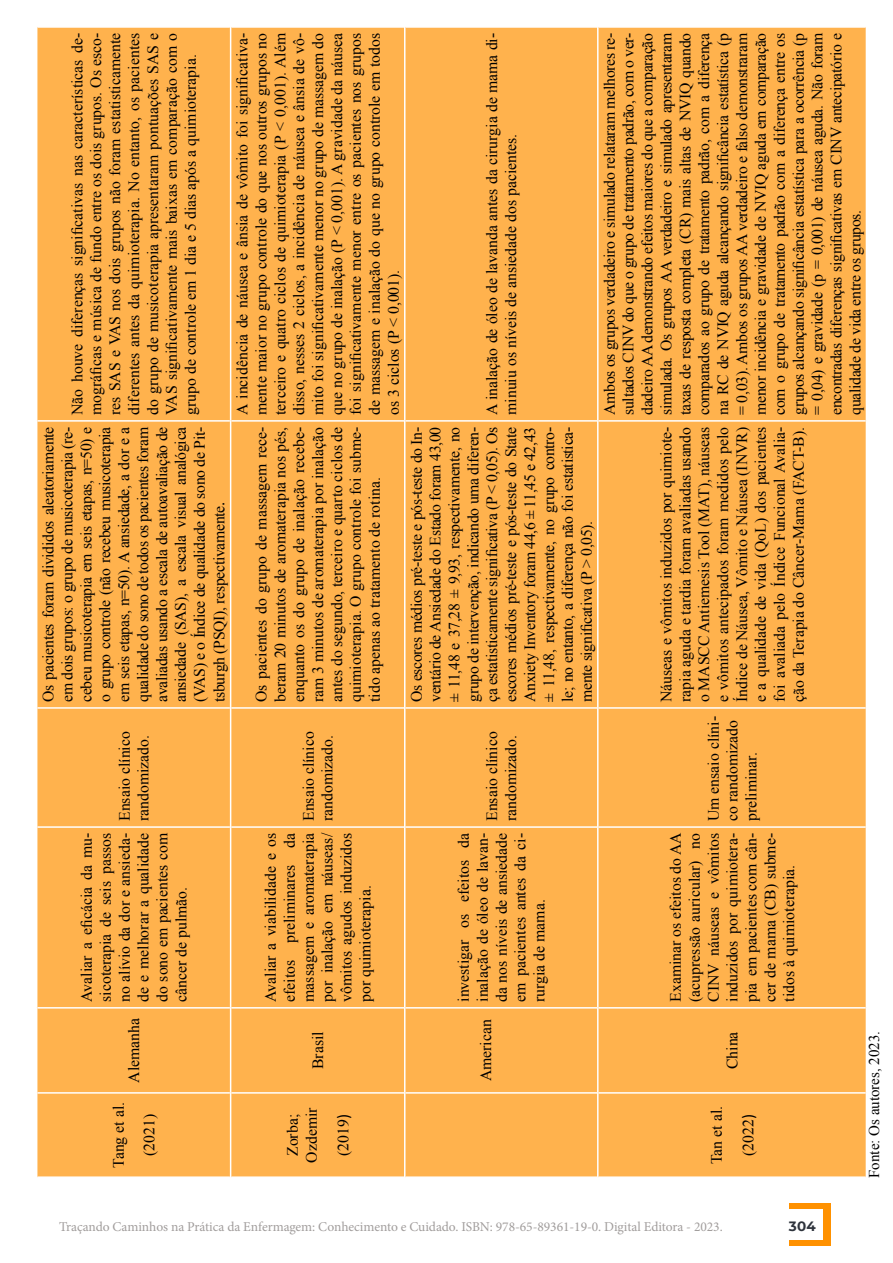
<style>
.page{position:relative;width:893px;height:1263px;background:#fff}
.page>*{position:absolute;margin:0;border:0;box-sizing:border-box;transform-origin:0 0}
.t1{font:15.75px/18.9px "Times New Roman";color:#000;text-align:justify}
.t2{font:15px "Times New Roman";color:#000}
.t3{font:13.5px "Minion Pro";letter-spacing:-.005em;color:#a19d9c}
.t4{font:700 13.5px "Montserrat";color:#2e333c}
.s1{font-family:"Calibri";font-size:16.5px}
</style>
<div class="page">
<div style="left:789px;top:1203px;width:41px;height:43px;background:#ff9100"></div>
<div style="left:735px;top:1210px;width:88px;height:30px;background:#fff"></div>
<div style="left:37px;top:28px;width:829px;height:1148px;background:#ffb24d"></div>
<hr style="left:37px;top:1092px;width:193px;height:2px;background:#fff">
<hr style="left:37px;top:1007px;width:193px;height:1px;background:#fff">
<hr style="left:37px;top:826px;width:193px;height:2px;background:#fff">
<hr style="left:37px;top:707px;width:193px;height:2px;background:#fff">
<hr style="left:37px;top:420px;width:193px;height:2px;background:#fff">
<hr style="left:230px;top:1093px;width:1px;height:85px;background:#fff">
<hr style="left:230px;top:1008px;width:1px;height:85px;background:#fff">
<hr style="left:231px;top:1092px;width:173px;height:2px;background:#fff">
<hr style="left:230px;top:827px;width:1px;height:181px;background:#fff">
<hr style="left:231px;top:1007px;width:173px;height:1px;background:#fff">
<hr style="left:230px;top:708px;width:1px;height:119px;background:#fff">
<hr style="left:231px;top:826px;width:173px;height:2px;background:#fff">
<hr style="left:230px;top:421px;width:1px;height:287px;background:#fff">
<hr style="left:231px;top:707px;width:173px;height:2px;background:#fff">
<hr style="left:230px;top:26px;width:1px;height:395px;background:#fff">
<hr style="left:231px;top:420px;width:173px;height:2px;background:#fff">
<hr style="left:404px;top:1093px;width:1px;height:85px;background:#fff">
<hr style="left:404px;top:1008px;width:1px;height:85px;background:#fff">
<hr style="left:405px;top:1092px;width:192px;height:2px;background:#fff">
<hr style="left:404px;top:827px;width:1px;height:181px;background:#fff">
<hr style="left:405px;top:1007px;width:192px;height:1px;background:#fff">
<hr style="left:404px;top:708px;width:1px;height:119px;background:#fff">
<hr style="left:405px;top:826px;width:192px;height:2px;background:#fff">
<hr style="left:404px;top:421px;width:1px;height:287px;background:#fff">
<hr style="left:405px;top:707px;width:192px;height:2px;background:#fff">
<hr style="left:404px;top:26px;width:1px;height:395px;background:#fff">
<hr style="left:405px;top:420px;width:192px;height:2px;background:#fff">
<hr style="left:597px;top:1093px;width:2px;height:85px;background:#fff">
<hr style="left:597px;top:1008px;width:2px;height:85px;background:#fff">
<hr style="left:599px;top:1092px;width:267px;height:2px;background:#fff">
<hr style="left:597px;top:827px;width:2px;height:181px;background:#fff">
<hr style="left:599px;top:1007px;width:267px;height:1px;background:#fff">
<hr style="left:597px;top:708px;width:2px;height:119px;background:#fff">
<hr style="left:599px;top:826px;width:267px;height:2px;background:#fff">
<hr style="left:597px;top:421px;width:2px;height:287px;background:#fff">
<hr style="left:599px;top:707px;width:267px;height:2px;background:#fff">
<hr style="left:597px;top:26px;width:2px;height:395px;background:#fff">
<hr style="left:599px;top:420px;width:267px;height:2px;background:#fff">
<p class="t1" style="left:67px;top:415px;width:383px;rotate:-90deg">Não houve diferenças significativas nas características de&shy;mográficas e música de fundo entre os dois grupos. Os esco&shy;res SAS e VAS nos dois grupos não foram estatisticamente diferentes antes da quimioterapia. No entanto, os pacientes do grupo de musicoterapia apresentaram pontuações SAS e VAS significativamente mais baixas em comparação com o grupo de controle em 1 dia e 5 dias após a quimioterapia.</p>
<p class="t1" style="left:39px;top:702px;width:277px;rotate:-90deg">Os pacientes foram divididos aleatoriamente em dois grupos: o grupo de musicoterapia (re&shy;cebeu musicoterapia em seis etapas, n=50) e o grupo controle (não recebeu musicoterapia em seis etapas, n=50). A ansiedade, a dor e a qualidade do sono de todos os pacientes foram avaliadas usando a escala de autoavaliação de ansiedade (SAS), a escala visual analógica (VAS) e o Índice de qualidade do sono de Pit&shy;tsburgh (PSQI), respectivamente<span class="s1">.</span></p>
<p class="t1" style="left:233px;top:415px;width:383px;rotate:-90deg">A incidência de náusea e ânsia de vômito foi significativa&shy;mente maior no grupo controle do que nos outros grupos no terceiro e quatro ciclos de quimioterapia (P &lt; 0,001). Além disso, nesses 2 ciclos, a incidência de náusea e ânsia de vô&shy;mito foi significativamente menor no grupo de massagem do que no grupo de inalação (P &lt; 0,001). A gravidade da náusea foi significativamente menor entre os pacientes nos grupos de massagem e inalação do que no grupo controle em todos os 3 ciclos (P &lt; 0,001).</p>
<p class="t1" style="left:251px;top:702px;width:277px;rotate:-90deg">Os pacientes do grupo de massagem rece&shy;beram 20 minutos de aromaterapia nos pés, enquanto os do grupo de inalação recebe&shy;ram 3 minutos de aromaterapia por inalação antes do segundo, terceiro e quarto ciclos de quimioterapia. O grupo controle foi subme&shy;tido apenas ao tratamento de rotina.</p>
<p class="t1" style="left:115px;top:821px;width:91px;rotate:-90deg">Ensaio clínico randomizado.</p>
<p class="t1" style="left:77px;top:1002px;width:170px;rotate:-90deg">Avaliar a eficácia da mu&shy;sicoterapia de seis passos no alívio da dor e ansieda&shy;de e melhorar a qualidade do sono em pacientes com câncer de pulmão.</p>
<p class="t1" style="left:124px;top:1083px;width:66px;rotate:-90deg">Alemanha</p>
<p class="t1" style="left:103px;top:1168px;width:67px;line-height:30.9px;text-align:center;rotate:-90deg">Tang et al. (2021)</p>
<p class="t1" style="left:299px;top:821px;width:91px;rotate:-90deg">Ensaio clínico randomizado.</p>
<p class="t1" style="left:261px;top:1002px;width:170px;rotate:-90deg">Avaliar a viabilidade e os efeitos preliminares da massagem e aromaterapia por inalação em náuseas/ vômitos agudos induzidos por quimioterapia.</p>
<p class="t1" style="left:308px;top:1069px;width:39px;rotate:-90deg">Brasil</p>
<p class="t1" style="left:283px;top:1162px;width:57px;text-align:center;rotate:-90deg">Zorba;<br>Ozdemir</p>
<p class="t1" style="left:334px;top:1156px;width:43px;rotate:-90deg">(2019<span class="s1">)</span></p>
<p class="t1" style="left:482px;top:415px;width:383px;rotate:-90deg">A inalação de óleo de lavanda antes da cirurgia de mama di&shy;minuiu os níveis de ansiedade dos pacientes.</p>
<p class="t1" style="left:407px;top:702px;width:277px;rotate:-90deg">Os escores médios pré-teste e pós-teste do In&shy;ventário de Ansiedade do Estado foram 43,00 ± 11,48 e 37,28 ± 9,93, respectivamente, no grupo de intervenção, indicando uma diferen&shy;ça estatisticamente significativa (P &lt; 0,05). Os escores médios pré-teste e pós-teste do State Anxiety Inventory foram 44,6 ± 11,45 e 42,43 ± 11,48, respectivamente, no grupo contro&shy;le; no entanto, a diferença não foi estatistica&shy;mente significativa (P &gt; 0,05).</p>
<p class="t1" style="left:482px;top:821px;width:91px;rotate:-90deg">Ensaio clínico randomizado.</p>
<p class="t1" style="left:454px;top:1002px;width:170px;rotate:-90deg">investigar os efeitos da inalação de óleo de lavan&shy;da nos níveis de ansiedade em pacientes antes da ci&shy;rurgia de mama.</p>
<p class="t1" style="left:476px;top:1081px;width:64px;rotate:-90deg">American</p>
<p class="t1" style="left:600px;top:415px;width:383px;rotate:-90deg">Ambos os grupos verdadeiro e simulado relataram melhores re&shy;sultados CINV do que o grupo de tratamento padrão, com o ver&shy;dadeiro AA demonstrando efeitos maiores do que a comparação simulada. Os grupos AA verdadeiro e simulado apresentaram taxas de resposta completa (CR) mais altas de NVIQ quando comparados ao grupo de tratamento padrão, com a diferença na RC de NVIQ aguda alcançando significância estatística (p = 0,03). Ambos os grupos AA verdadeiro e falso demonstraram menor incidência e gravidade de NVIQ aguda em comparação com o grupo de tratamento padrão com a diferença entre os grupos alcançando significância estatística para a ocorrência (p = 0,04) e gravidade (p = 0,001) de náusea aguda. Não foram encontradas diferenças significativas em CINV antecipatório e qualidade de vida entre os grupos.</p>
<p class="t1" style="left:656px;top:702px;width:277px;rotate:-90deg">Náuseas e vômitos induzidos por quimiote&shy;rapia aguda e tardia foram avaliadas usando o MASCC Antiemesis Tool (MAT), náuseas e vômitos antecipados foram medidos pelo Índice de Náusea, Vômito e Náusea (INVR) e a qualidade de vida (QoL) dos pacientes foi avaliada pelo Índice Funcional Avalia&shy;ção da Terapia do Câncer-Mama (FACT-B).</p>
<p class="t1" style="left:704px;top:821px;width:106px;text-align:left;rotate:-90deg">Um ensaio clíni&shy;co randomizado preliminar.</p>
<p class="t1" style="left:666px;top:1002px;width:171px;rotate:-90deg">Examinar os efeitos do AA (acupressão auricular) no CINV náuseas e vômitos induzidos por quimiotera&shy;pia em pacientes com cân&shy;cer de mama (CB) subme&shy;tidos à quimioterapia.</p>
<p class="t1" style="left:723px;top:1069px;width:39px;rotate:-90deg">China</p>
<p class="t1" style="left:700px;top:1164px;width:59px;line-height:31.8px;text-align:center;rotate:-90deg">Tan et al. (2022<span class="s1">)</span></p>
<p class="t2" style="left:864px;top:1178px;width:149px;rotate:-90deg">Fonte: Os autores, 2023.</p>
<p class="t3" style="left:59px;top:1218px;width:665px">Traçando Caminhos na Prática da Enfermagem: Conhecimento e Cuidado. ISBN: 978-65-89361-19-0. Digital Editora - 2023.</p>
<p class="t4" style="left:789px;top:1217px;width:29px">304</p>
</div>
